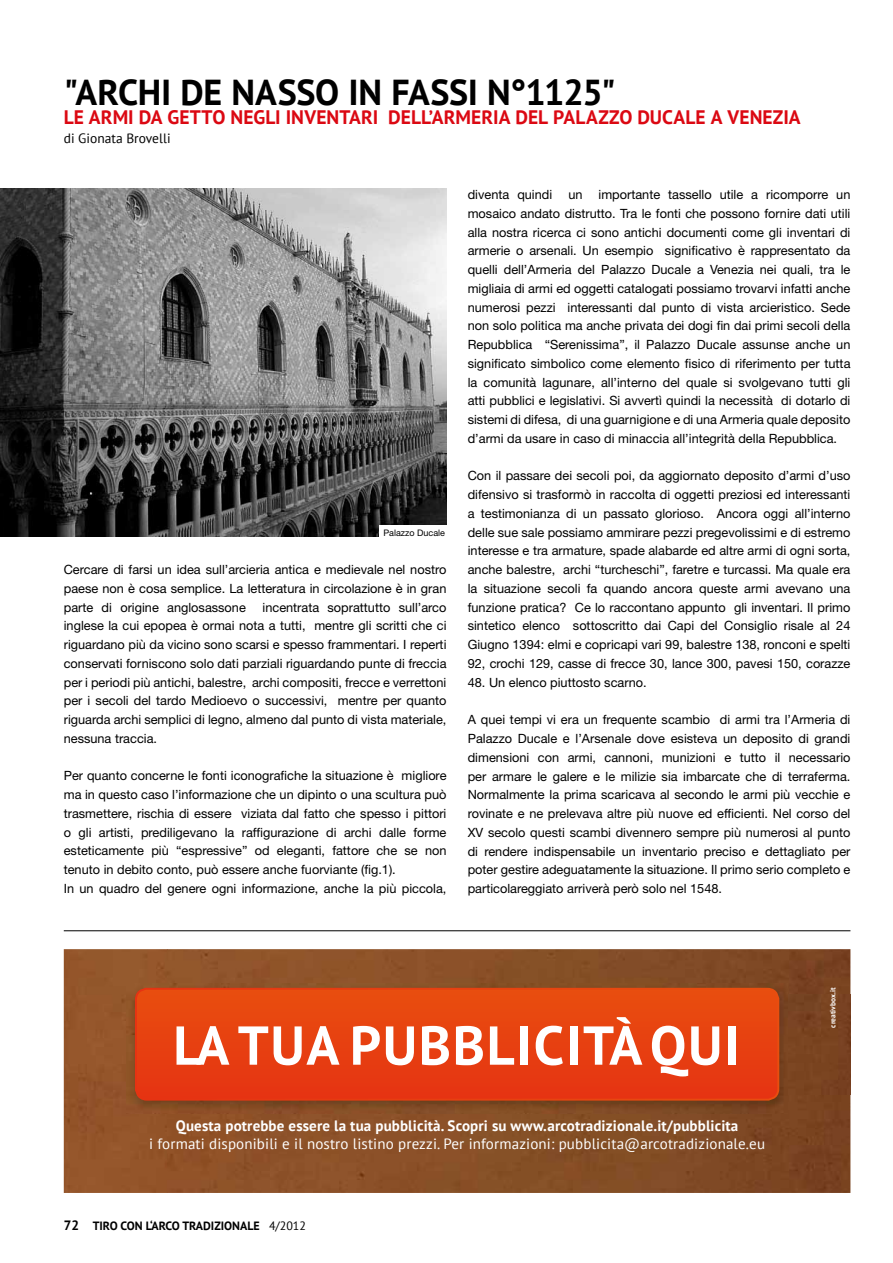
<style>
.page{position:relative;width:893px;height:1263px;background:#fff}
.page>*{position:absolute;margin:0;border:0;box-sizing:border-box;transform-origin:0 0}
.t1{font:700 54.75px "PT Sans";letter-spacing:.03em;color:#fff}
.t2{font:700 36px "PT Sans";letter-spacing:-.01em;color:#000}
.t3{font:700 19.5px "PT Sans";letter-spacing:.005em;color:#db0812}
.t4{font:15px "PT Sans";letter-spacing:.01em;color:#fff}
.t5{font:700 15px "PT Sans";letter-spacing:.01em;color:#fff}
.t6{font:13.5px "PT Sans";color:#000}
.t7{font:12.75px/18.8px "Helvetica Neue LT Std";color:#000;text-align:justify}
.t8{font:700 12px "PT Sans";color:#000}
.t9{font:9px "Helvetica Neue LT Std";color:#000}
.t10{font:700 7.5px "PT Sans";color:#fff}
.s1{font-size:13.5px}
.s2{font-weight:400}
</style>
<div class="page">
<div style="left:64px;top:949px;width:103px;height:244px;background:#94562b"></div>
<img style="left:167px;top:949px;width:683px;height:45px">
<img style="left:167px;top:1094px;width:683px;height:99px">
<div style="left:788px;top:994px;width:62px;height:100px;background:#794320"></div>
<img style="left:126px;top:983px;width:662px;height:130px">
<svg style="left:136px;top:989px;width:642px;height:111px;background:#e64010"></svg>
<div style="left:135px;top:988px;width:644px;height:112px;border:2px solid #fff;border-radius:11px"></div>
<hr style="left:64px;top:930px;width:786px;height:1px;background:#000">
<img style="left:0;top:189px;width:446px;height:348px">
<div style="left:379px;top:525px;width:70px;height:15px;background:#fff"></div>
<h2 class="t2" style="left:64px;top:69px;width:553px">"ARCHI DE NASSO IN FASSI N°1125"</h2>
<h3 class="t3" style="left:64px;top:104px;width:738px">LE ARMI DA GETTO NEGLI INVENTARI DELL’ARMERIA DEL PALAZZO DUCALE A VENEZIA</h3>
<p class="t6" style="left:64px;top:129px;width:108px">di Gionata Brovelli</p>
<p class="t9" style="left:383px;top:527px;width:63px">Palazzo Ducale</p>
<p class="t7" style="left:64px;top:560px;width:384px">Cercare di farsi un idea sull’arcieria antica e medievale nel nostro paese non è cosa semplice. La letteratura in circolazione è in gran parte di origine anglosassone</p>
<p class="t7" style="left:64px;top:597px;width:384px;text-indent:199px">incentrata soprattutto sull’arco inglese la cui epopea è ormai nota a tutti, mentre gli scritti che ci riguardano più da vicino sono scarsi e spesso frammentari. I reperti conservati forniscono solo dati parziali riguardando punte di freccia per i periodi più antichi, balestre, archi compositi, frecce e verrettoni per i secoli del tardo Medioevo o successivi, mentre per quanto riguarda archi semplici di legno, almeno dal punto di vista materiale, nessuna traccia.</p>
<p class="t7" style="left:64px;top:766px;width:384px;text-align:left">Per quanto concerne le fonti iconografiche la situazione è migliore ma in questo caso l’informazione che un dipinto o una scultura può trasmettere, rischia di essere viziata dal fatto che spesso i pittori o gli artisti, prediligevano la raffigurazione di archi dalle forme esteticamente più “espressive” od eleganti, fattore che se non tenuto in debito conto, può essere anche fuorviante (fig.1).<br>In un quadro del genere ogni informazione, anche la più piccola,</p>
<p class="t7" style="left:468px;top:185px;width:384px;text-indent:131px">importante tassello utile a ricomporre un mosaico andato distrutto. Tra le fonti che possono fornire dati utili alla nostra ricerca ci sono antichi documenti come gli inventari di armerie o arsenali. Un esempio significativo è rappresentato da quelli dell’Armeria del Palazzo Ducale a Venezia nei quali, tra le migliaia di armi ed oggetti catalogati possiamo trovarvi infatti anche numerosi pezzi interessanti dal punto di vista arcieristico. Sede non solo politica ma anche privata dei dogi fin dai primi secoli della Repubblica “Serenissima”, il Palazzo Ducale assunse anche un significato simbolico come elemento fisico di riferimento per tutta la comunità lagunare, all’interno del quale si svolgevano tutti gli atti pubblici e legislativi. Si avvertì quindi la necessità di dotarlo di sistemi di difesa, di una guarnigione e di una Armeria quale deposito d’armi da usare in caso di minaccia all’integrità della Repubblica.</p>
<p class="t7" style="left:468px;top:466px;width:384px">Con il passare dei secoli poi, da aggiornato deposito d’armi d’uso difensivo si trasformò in raccolta di oggetti preziosi ed interessanti a testimonianza di un passato glorioso. Ancora oggi all’interno delle sue sale possiamo ammirare pezzi pregevolissimi e di estremo interesse e tra armature, spade alabarde ed altre armi di ogni sorta, anche balestre, archi “turcheschi”, faretre e turcassi. Ma quale era la situazione secoli fa quando ancora queste armi avevano una funzione pratica? Ce lo raccontano appunto gli inventari. Il primo sintetico elenco sottoscritto dai Capi del Consiglio risale al 24<br>Giugno 1394: elmi e copricapi vari 99, balestre 138, ronconi e spelti 92, crochi 129, casse di frecce 30, lance 300, pavesi 150, corazze</p>
<p class="t7" style="left:468px;top:673px;width:181px">48. Un elenco piuttosto scarno.</p>
<p class="t7" style="left:468px;top:710px;width:384px">A quei tempi vi era un frequente scambio di armi tra l’Armeria di Palazzo Ducale e l’Arsenale dove esisteva un deposito di grandi dimensioni con armi, cannoni, munizioni e tutto il necessario per armare le galere e le milizie sia imbarcate che di terraferma.<br>Normalmente la prima scaricava al secondo le armi più vecchie e rovinate e ne prelevava altre più nuove ed efficienti. Nel corso del XV secolo questi scambi divennero sempre più numerosi al punto di rendere indispensabile un inventario preciso e dettagliato per poter gestire adeguatamente la situazione. Il primo serio completo e particolareggiato arriverà però solo nel 1548.</p>
<p class="t7" style="left:468px;top:185px;width:86px">diventa quindi</p>
<p class="t7" style="left:568px;top:185px;width:16px">un</p>
<h1 class="t1" style="left:173px;top:1009px;width:568px">LA TUA PUBBLICITÀ QUI</h1>
<p class="t5" style="left:176px;top:1115px;width:564px">Questa potrebbe essere la tua pubblicità. Scopri su www.arcotradizionale.it/pubblicita</p>
<p class="t4" style="left:149px;top:1134px;width:617px">i formati disponibili e il nostro listino prezzi. Per informazioni: pubblicita@arcotradizionale.eu</p>
<p class="t8" style="left:64px;top:1218px;width:244px"><span class="s1">72</span> TIRO CON L‘ARCO TRADIZIONALE <span class="s2">4/2012</span></p>
<p class="t10" style="left:828px;top:1028px;width:41px;rotate:-90deg">creativbox.it</p>
</div>
